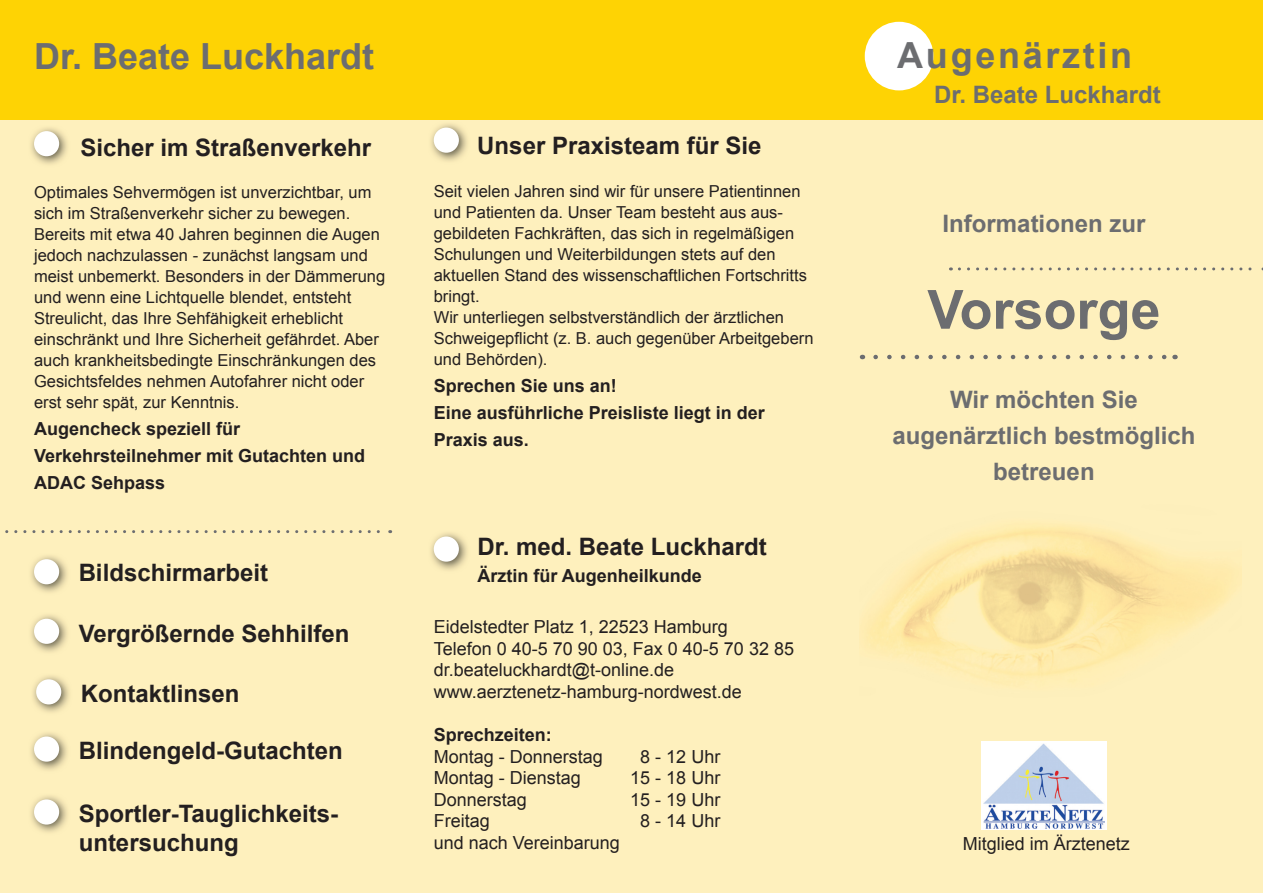
<style>
.page{position:relative;width:1263px;height:893px;background:#fff}
.page>*{position:absolute;margin:0;border:0;box-sizing:border-box;transform-origin:0 0}
.t1{font:700 54px "Arial";color:#6c6d70}
.t2{font:700 36px "Arial";color:#6c6d70}
.t3{font:700 36px "Arial";letter-spacing:.075em;color:#6c6d70}
.t4{font:700 24px/28.8px "Arial";color:#231f20}
.t5{font:700 24px/36px "Arial";color:#6c6d70;text-align:center}
.t6{font:18px/21.6px "Arial";color:#231f20}
.t7{font:700 18px/27px "Arial";color:#231f20}
.t8{font:16.5px/21px "Arial";color:#231f20}
</style>
<div class="page">
<div style="left:0;top:119px;width:1263px;height:774px;background:#fef0bd"></div>
<img style="left:859px;top:505px;width:382px;height:199px">
<div style="left:0;top:0;width:1263px;height:119px;background:#fed304"></div>
<div style="left:865px;top:22px;width:68px;height:68px;background:#fff;border-radius:50%"></div>
<svg style="left:875px;top:355px;width:293px;height:4px"></svg>
<svg style="left:959px;top:267px;width:304px;height:3px"></svg>
<img style="left:427px;top:530px;width:48px;height:48px">
<div style="left:434px;top:536px;width:25px;height:26px;background:#fff;border-radius:50%"></div>
<img style="left:427px;top:121px;width:48px;height:48px">
<div style="left:434px;top:128px;width:25px;height:25px;background:#fff;border-radius:50%"></div>
<img style="left:28px;top:553px;width:47px;height:47px">
<div style="left:34px;top:559px;width:25px;height:25px;background:#fff;border-radius:50%"></div>
<img style="left:28px;top:730px;width:47px;height:48px">
<div style="left:34px;top:736px;width:25px;height:26px;background:#fff;border-radius:50%"></div>
<img style="left:28px;top:793px;width:47px;height:48px">
<div style="left:34px;top:799px;width:25px;height:26px;background:#fff;border-radius:50%"></div>
<img style="left:28px;top:125px;width:47px;height:47px">
<div style="left:34px;top:131px;width:25px;height:25px;background:#fff;border-radius:50%"></div>
<svg style="left:0;top:530px;width:391px;height:3px"></svg>
<img style="left:30px;top:673px;width:47px;height:47px">
<div style="left:36px;top:679px;width:25px;height:25px;background:#fff;border-radius:50%"></div>
<img style="left:28px;top:612px;width:47px;height:48px">
<div style="left:34px;top:619px;width:25px;height:25px;background:#fff;border-radius:50%"></div>
<div style="left:982px;top:741px;width:125px;height:89px;background:linear-gradient(to bottom,#fff,#f6f7f9)"></div>
<img style="left:983px;top:743px;width:121px;height:85px">
<h2 class="t2" style="left:34px;top:32px;width:342px">Dr. Beate Luckhardt</h2>
<h3 class="t4" style="left:80px;top:134px;width:292px">Sicher im Straßenverkehr</h3>
<p class="t8" style="left:34px;top:182px;width:353px">Optimales Sehvermögen ist unverzichtbar, um sich im Straßenverkehr sicher zu bewegen.<br>Bereits mit etwa 40 Jahren beginnen die Augen jedoch nachzulassen - zunächst langsam und meist unbemerkt. Besonders in der Dämmerung und wenn eine Lichtquelle blendet, entsteht Streulicht, das Ihre Sehfähigkeit erheblicht einschränkt und Ihre Sicherheit gefährdet. Aber auch krankheitsbedingte Einschränkungen des Gesichtsfeldes nehmen Autofahrer nicht oder erst sehr spät, zur Kenntnis.</p>
<p class="t7" style="left:34px;top:416px;width:333px">Augencheck speziell für<br>Verkehrsteilnehmer mit Gutachten und<br>ADAC Sehpass</p>
<h3 class="t4" style="left:79px;top:559px;width:191px">Bildschirmarbeit</h3>
<h3 class="t4" style="left:79px;top:619px;width:272px">Vergrößernde Sehhilfen</h3>
<h3 class="t4" style="left:81px;top:680px;width:160px">Kontaktlinsen</h3>
<h3 class="t4" style="left:79px;top:737px;width:266px">Blindengeld-Gutachten</h3>
<h3 class="t4" style="left:79px;top:800px;width:261px">Sportler-Tauglichkeits&shy;untersuchung</h3>
<h3 class="t4" style="left:477px;top:132px;width:286px">Unser Praxisteam für Sie</h3>
<p class="t8" style="left:434px;top:181px;width:381px">Seit vielen Jahren sind wir für unsere Patientinnen und Patienten da. Unser Team besteht aus aus&shy;gebildeten Fachkräften, das sich in regelmäßigen Schulungen und Weiterbildungen stets auf den aktuellen Stand des wissenschaftlichen Fortschritts bringt.<br>Wir unterliegen selbstverständlich der ärztlichen Schweigepflicht (z. B. auch gegenüber Arbeitgebern und Behörden).</p>
<p class="t7" style="left:434px;top:373px;width:333px">Sprechen Sie uns an!<br>Eine ausführliche Preisliste liegt in der<br>Praxis aus.</p>
<h2 class="t3" style="left:897px;top:32px;width:237px">Augenärztin</h2>
<h3 class="t5" style="left:934px;top:78px;width:228px">Dr. Beate Luckhardt</h3>
<h3 class="t5" style="left:943px;top:206px;width:204px">Informationen zur</h3>
<h1 class="t1" style="left:927px;top:274px;width:235px">Vorsorge</h1>
<h3 class="t5" style="left:892px;top:382px;width:304px">Wir möchten Sie augenärztlich bestmöglich betreuen</h3>
<h3 class="t4" style="left:477px;top:533px;width:291px">Dr. med. Beate Luckhardt</h3>
<p class="t7" style="left:477px;top:563px;width:226px">Ärztin für Augenheilkunde</p>
<p class="t6" style="left:434px;top:616px;width:362px">Eidelstedter Platz 1, 22523 Hamburg<br>Telefon 0 40-5 70 90 03, Fax 0 40-5 70 32 85 dr.beateluckhardt@t-online.de www.aerztenetz-hamburg-nordwest.de</p>
<p class="t7" style="left:434px;top:722px;width:120px">Sprechzeiten:</p>
<p class="t6" style="left:434px;top:746px;width:171px">Montag - Donnerstag</p>
<p class="t6" style="left:640px;top:746px;width:82px">8 - 12 Uhr</p>
<p class="t6" style="left:434px;top:767px;width:149px">Montag - Dienstag</p>
<p class="t6" style="left:630px;top:767px;width:92px">15 - 18 Uhr</p>
<p class="t6" style="left:434px;top:789px;width:95px">Donnerstag</p>
<p class="t6" style="left:630px;top:789px;width:92px">15 - 19 Uhr</p>
<p class="t6" style="left:434px;top:810px;width:58px">Freitag</p>
<p class="t6" style="left:640px;top:810px;width:82px">8 - 14 Uhr</p>
<p class="t6" style="left:434px;top:832px;width:188px">und nach Vereinbarung</p>
<p class="t6" style="left:963px;top:833px;width:169px">Mitglied im Ärztenetz</p>
</div>
